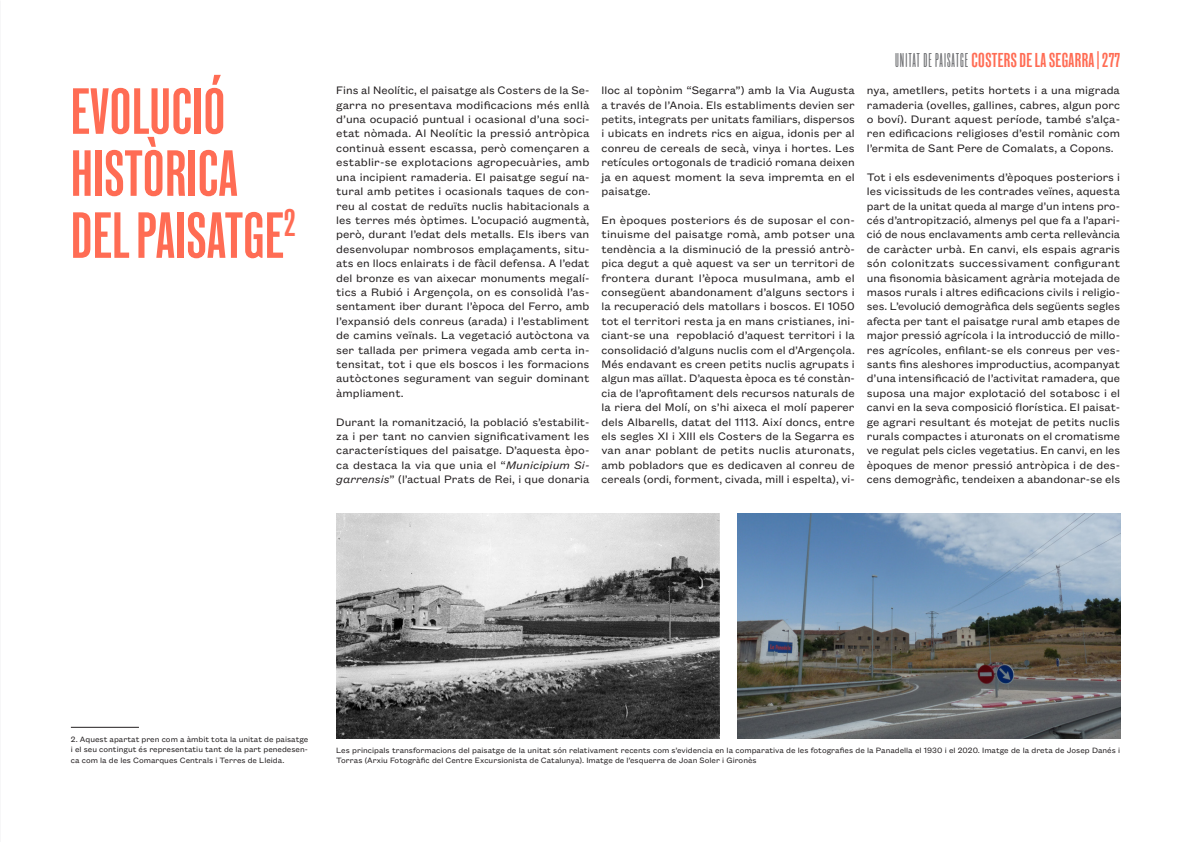
<style>
.page{position:relative;width:1191px;height:842px;background:#fff}
.page>*{position:absolute;margin:0;border:0;box-sizing:border-box;transform-origin:0 0}
.t1{font:65px/62px "New Grotesk Square THREE";letter-spacing:.01em;color:#ff6c54}
.t2{font:20px "New Grotesk Square THREE";letter-spacing:.02em;color:#ff6c54}
.t3{font:12px/14.4px "Founders Grotesk Text";letter-spacing:.005em;color:#231f20;text-align:justify}
.t4{font:8.5px/10.5px "Founders Grotesk Text";color:#231f20;text-align:justify}
.s1{font-style:italic}
.s2{font-family:"New Grotesk Round ONE";color:#6c6d70}
</style>
<div class="page">
<hr style="left:71px;top:727px;width:68px;height:1px;background:#231f20">
<img style="left:336px;top:514px;width:383px;height:224px">
<img style="left:737px;top:514px;width:383px;height:224px">
<h1 class="t1" style="left:71px;top:81px;width:226px">EVOLUCIÓ<br>HISTÒRICA<br>DEL PAISATGE<sup>2</sup></h1>
<p class="t3" style="left:336px;top:82px;width:255px">Fins al Neolític, el paisatge als Costers de la Se&shy;garra no presentava modificacions més enllà d’una ocupació puntual i ocasional d’una soci&shy;etat nòmada. Al Neolític la pressió antròpica continuà essent escassa, però començaren a establir-se explotacions agropecuàries, amb una incipient ramaderia. El paisatge seguí na&shy;tural amb petites i ocasionals taques de con&shy;reu al costat de reduïts nuclis habitacionals a les terres més òptimes. L’ocupació augmentà, però, durant l’edat dels metalls. Els ibers van desenvolupar nombrosos emplaçaments, situ&shy;ats en llocs enlairats i de fàcil defensa. A l’edat del bronze es van aixecar monuments megalí&shy;tics a Rubió i Argençola, on es consolidà l’as&shy;sentament iber durant l’època del Ferro, amb l’expansió dels conreus (arada) i l’establiment de camins veïnals. La vegetació autòctona va ser tallada per primera vegada amb certa in&shy;tensitat, tot i que els boscos i les formacions autòctones segurament van seguir dominant àmpliament.</p>
<p class="t3" style="left:336px;top:414px;width:255px">Durant la romanització, la població s’estabilit&shy;za i per tant no canvien significativament les característiques del paisatge. D’aquesta èpo&shy;ca destaca la via que unia el “<span class="s1">Municipium Si&shy;garrensis</span>” (l’actual Prats de Rei, i que donaria</p>
<p class="t3" style="left:601px;top:82px;width:255px">lloc al topònim “Segarra”) amb la Via Augusta a través de l’Anoia. Els establiments devien ser petits, integrats per unitats familiars, dispersos i ubicats en indrets rics en aigua, idonis per al conreu de cereals de secà, vinya i hortes. Les retícules ortogonals de tradició romana deixen ja en aquest moment la seva impremta en el paisatge.</p>
<p class="t3" style="left:601px;top:212px;width:255px">En èpoques posteriors és de suposar el con&shy;tinuisme del paisatge romà, amb potser una tendència a la disminució de la pressió antrò&shy;pica degut a què aquest va ser un territori de frontera durant l’època musulmana, amb el consegüent abandonament d’alguns sectors i la recuperació dels matollars i boscos. El 1050 tot el territori resta ja en mans cristianes, ini&shy;ciant-se una repoblació d’aquest territori i la consolidació d’alguns nuclis com el d’Argençola.<br>Més endavant es creen petits nuclis agrupats i algun mas aïllat. D’aquesta època es té constàn&shy;cia de l’aprofitament dels recursos naturals de la riera del Molí, on s’hi aixeca el molí paperer dels Albarells, datat del 1113. Així doncs, entre els segles XI i XIII els Costers de la Segarra es van anar poblant de petits nuclis aturonats, amb pobladors que es dedicaven al conreu de cereals (ordi, forment, civada, mill i espelta), vi-</p>
<h2 class="t2" style="left:895px;top:49px;width:226px"><span class="s2">UNITAT DE PAISATGE</span> COSTERS DE LA SEGARRA | 277</h2>
<p class="t3" style="left:866px;top:82px;width:255px">nya, ametllers, petits hortets i a una migrada ramaderia (ovelles, gallines, cabres, algun porc o boví). Durant aquest període, també s’alça&shy;ren edificacions religioses d’estil romànic com l’ermita de Sant Pere de Comalats, a Copons.</p>
<p class="t3" style="left:866px;top:169px;width:255px">Tot i els esdeveniments d’èpoques posteriors i les vicissituds de les contrades veïnes, aquesta part de la unitat queda al marge d’un intens pro&shy;cés d’antropització, almenys pel que fa a l’apari&shy;ció de nous enclavaments amb certa rellevància de caràcter urbà. En canvi, els espais agraris són colonitzats successivament configurant una fisonomia bàsicament agrària motejada de masos rurals i altres edificacions civils i religio&shy;ses. L’evolució demogràfica dels següents segles afecta per tant el paisatge rural amb etapes de major pressió agrícola i la introducció de millo&shy;res agrícoles, enfilant-se els conreus per ves&shy;sants fins aleshores improductius, acompanyat d’una intensificació de l’activitat ramadera, que suposa una major explotació del sotabosc i el canvi en la seva composició florística. El paisat&shy;ge agrari resultant és motejat de petits nuclis rurals compactes i aturonats on el cromatisme ve regulat pels cicles vegetatius. En canvi, en les èpoques de menor pressió antròpica i de des&shy;cens demogràfic, tendeixen a abandonar-se els</p>
<p class="t4" style="left:71px;top:733px;width:239px">2. Aquest apartat pren com a àmbit tota la unitat de paisatge i el seu contingut és representatiu tant de la part penedesen&shy;ca com la de les Comarques Centrals i Terres de Lleida.</p>
<p class="t4" style="left:336px;top:744px;width:785px;line-height:10px">Les principals transformacions del paisatge de la unitat són relativament recents com s’evidencia en la comparativa de les fotografies de la Panadella el 1930 i el 2020. Imatge de la dreta de Josep Danés i<br>Torras (Arxiu Fotogràfic del Centre Excursionista de Catalunya). Imatge de l’esquerra de Joan Soler i Gironès</p>
</div>
